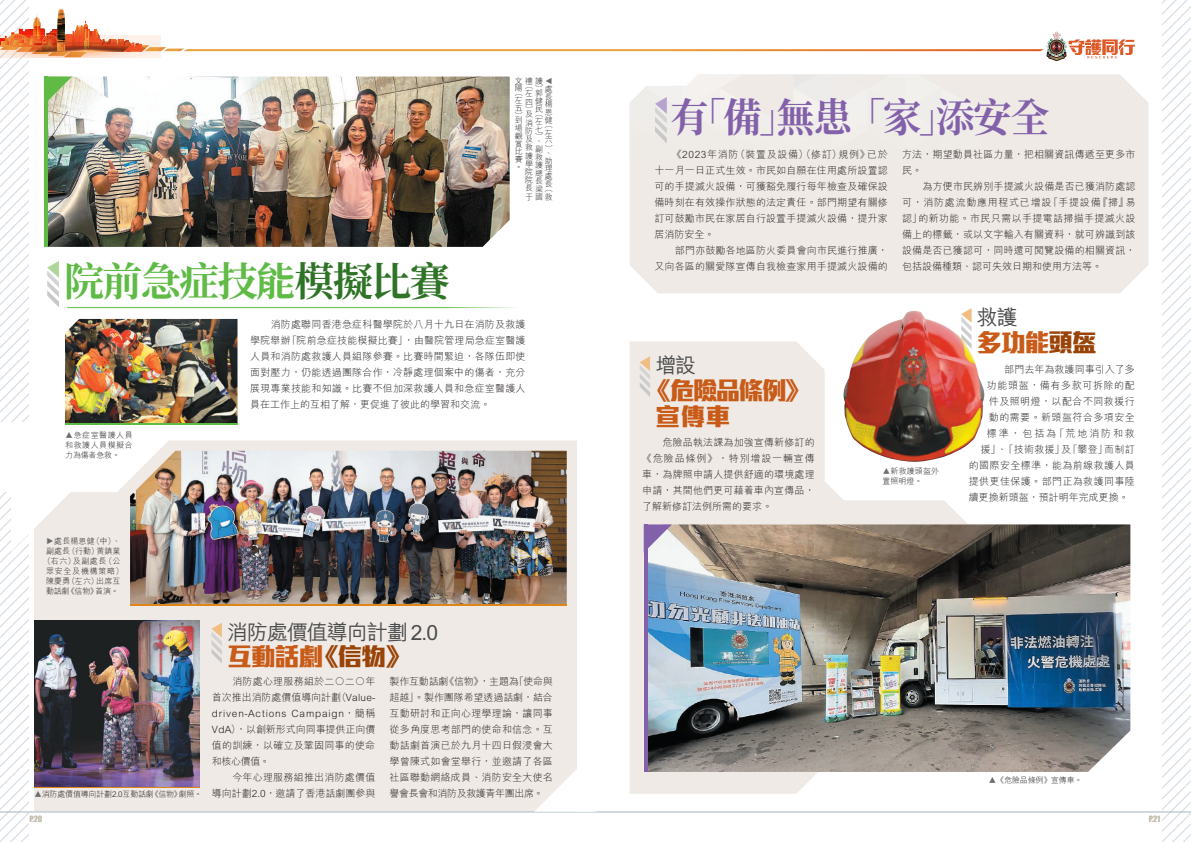
<style>
.page{position:relative;width:1191px;height:842px;background:#fff}
.page>*{position:absolute;margin:0;border:0;box-sizing:border-box;transform-origin:0 0}
.t1{font:700 40px "Source Han Serif TC";color:#8361aa}
.t2{font:700 40px "Source Han Serif TC";letter-spacing:-.04em;color:#60bb46}
.t3{font:800 25px "M Stiff Hei HK";letter-spacing:-.05em;color:#c85b18}
.t4{font:800 25px/26px "M Stiff Hei HK";letter-spacing:-.075em;color:#c85b18}
.t5{font:500 21px "M Hei HK";letter-spacing:-.05em;color:#4b4c4d}
.t6{font:300 10px/16px "M Hei HK";letter-spacing:.015em;color:#231f20;text-align:justify}
.t7{font:300 10px "M Hei HK";letter-spacing:.04em;color:#231f20}
.t8{font:300 10px/16px "M Hei HK";letter-spacing:.185em;color:#231f20;text-align:center}
.t9{font:300 10px "M Hei HK";letter-spacing:.045em;color:#231f20}
.t10{font:300 10px "M Hei HK";letter-spacing:.06em;color:#231f20}
.t11{font:300 8px/7.9px "M Hei HK";letter-spacing:.01em;color:#231f20}
.t12{font:300 8px/10px "M Hei HK";letter-spacing:.065em;color:#231f20;text-align:center}
.t13{font:300 8px "M Hei HK";letter-spacing:-.025em;color:#231f20}
.t14{font:8px "Impact";color:#c0baab;scale:1.05 1}
.t15{font:300 8px "M Hei HK";color:#6c6d70}
.s1{color:#2e7326}
.s2{color:#6c6d70}
.s3{color:#994307}
</style>
<div class="page">
<div style="left:34px;top:440px;width:543px;height:371px;background:#efeae5"></div>
<div style="left:629px;top:89px;width:519px;height:204px;background:#efeae5"></div>
<img style="left:0;top:0;width:28px;height:842px">
<img style="left:1162px;top:0;width:29px;height:842px">
<hr style="left:0;top:812px;width:1191px;height:1px;background:#a7b6be">
<hr style="left:34px;top:786px;width:166px;height:1px;background:#df8619">
<hr style="left:67px;top:307px;width:450px;height:1px;background:#60bb46">
<div style="left:629px;top:341px;width:195px;height:453px;background:#efeae5"></div>
<svg style="left:117px;top:440px;width:70px;height:52px"></svg>
<svg style="left:11px;top:492px;width:64px;height:60px"></svg>
<div style="left:0;top:422px;width:117px;height:70px;background:#fff"></div>
<svg style="left:534px;top:750px;width:61px;height:62px"></svg>
<img style="left:48px;top:163px;width:461px;height:84px">
<hr style="left:44px;top:77px;width:4px;height:170px;background:#60bb46">
<svg style="left:47px;top:261px;width:12px;height:46px"></svg>
<img style="left:65px;top:319px;width:172px;height:105px">
<hr style="left:65px;top:424px;width:172px;height:1px;background:#60bb46">
<img style="left:130px;top:451px;width:437px;height:153px">
<hr style="left:130px;top:604px;width:437px;height:2px;background:#df8619">
<img style="left:34px;top:621px;width:166px;height:165px">
<svg style="left:211px;top:623px;width:11px;height:40px"></svg>
<img style="left:0;top:9px;width:1134px;height:154px">
<svg style="left:639px;top:356px;width:11px;height:41px"></svg>
<img style="left:843px;top:311px;width:141px;height:151px">
<img style="left:647px;top:524px;width:483px;height:248px">
<svg style="left:643px;top:598px;width:4px;height:174px"></svg>
<svg style="left:643px;top:481px;width:329px;height:117px;background:#ada59f"></svg>
<p class="t2" style="left:64px;top:259px;width:387px">院前急症技能<span class="s1">模擬比賽</span></p>
<p class="t11" style="left:515px;top:77px;width:29px">文禮護陽</p>
<p class="t11" style="left:515px;top:89px;width:29px;line-height:7.2px">（左郭左</p>
<p class="t11" style="left:515px;top:111px;width:9px">）</p>
<p class="t11" style="left:515px;top:116px;width:9px;text-align:justify">到場觀賞比賽。</p>
<p class="t15" style="left:543px;top:85px;width:9px;rotate:-90deg">▲</p>
<p class="t11" style="left:535px;top:84px;width:19px;text-align:right">）處長<br>楊<br>恩<br>左健</p>
<p class="t11" style="left:545px;top:121px;width:9px;line-height:7.5px;text-align:justify">（左六）</p>
<p class="t11" style="left:545px;top:148px;width:9px">、助理處長</p>
<p class="t11" style="left:525px;top:184px;width:29px">長梁（于國救</p>
<p class="t11" style="left:525px;top:78px;width:9px;line-height:15.9px">（四</p>
<p class="t11" style="left:515px;top:106px;width:29px;line-height:5.7px;text-align:center">五）民及</p>
<p class="t11" style="left:525px;top:118px;width:19px;line-height:8.2px">消<br>防<br>及<br>救<br>護<br>學<br>院<br>院長</p>
<p class="t11" style="left:535px;top:94px;width:9px;line-height:12.8px">健（</p>
<p class="t11" style="left:535px;top:125px;width:9px;line-height:7.3px">七）</p>
<p class="t11" style="left:535px;top:137px;width:9px">、副救護總</p>
<p class="t11" style="left:65px;top:430px;width:69px;line-height:10px;text-align:justify"><span class="s2">▲</span>急症室醫護人員和救護人員模擬合力為傷者急救。</p>
<p class="t6" style="left:250px;top:316px;width:277px;text-indent:20px">消防處聯同香港急症科醫學院於八月十九日在消防及救護學院舉辦「院前急症技能模擬比賽」，由醫院管理局急症室醫護人員和消防處救護人員組隊參賽。比賽時間緊迫，各隊伍即使面對壓力，仍能透過團隊合作，冷靜處理個案中的傷者，充分展現專業技能和知識。比賽不但加深救護人員和急症室醫護人員在工作上的互相了解，更促進了彼此的學習和交流。</p>
<p class="t11" style="left:46px;top:536px;width:76px;line-height:10px;text-align:right">處長楊恩健（中）、副處長（行動）黃鎮業</p>
<p class="t12" style="left:43px;top:556px;width:82px">（右六）及副處長（公眾安全及機構策略）陳慶勇（左六）出席互動話劇《信物》首演。</p>
<p class="t15" style="left:56px;top:537px;width:9px;rotate:90deg">▲</p>
<p class="t13" style="left:34px;top:788px;width:170px"><span class="s2">▲</span>消防處價值導向計劃2.0互動話劇《信物》劇照。</p>
<p class="t5" style="left:227px;top:617px;width:212px">消防處價值導向計劃 2.0</p>
<p class="t3" style="left:227px;top:637px;width:184px">互動話劇<span class="s3">《信物》</span></p>
<p class="t6" style="left:212px;top:673px;width:165px;text-indent:20px">消防處心理服務組於二○二○年首次推出消防處價值導向計劃（Value&shy;driven-Actions Campaign，簡稱VdA），以創新形式向同事提供正向價值的訓練，以確立及鞏固同事的使命和核心價值。</p>
<p class="t6" style="left:212px;top:769px;width:165px;text-align:right">今年心理服務組推出消防處價值<br>導向計劃2.0，邀請了香港話劇團參與</p>
<p class="t6" style="left:389px;top:673px;width:165px">製作互動話劇《信物》，主題為「使命與超越」。製作團隊希望透過話劇，結合互動研討和正向心理學理論，讓同事從多角度思考部門的使命和信念。互動話劇首演已於九月十四日假浸會大學曾陳式如會堂舉行，並邀請了各區社區聯動網絡成員、消防安全大使名譽會長會和消防及救護青年團出席。</p>
<p class="t1" style="left:670px;top:95px;width:381px">有「備」無患「家」添安全</p>
<p class="t6" style="left:654px;top:146px;width:235px;text-indent:18px">《2023年消防（裝置及設備）（修訂）規例》已於十一月一日正式生效。市民如自願在住用處所設置認可的手提滅火設備，可獲豁免履行每年檢查及確保設備時刻在有效操作狀態的法定責任。部門期望有關修訂可鼓勵市民在家居自行設置手提滅火設備，提升家居消防安全。</p>
<p class="t6" style="left:654px;top:242px;width:235px;text-align:right">部門亦鼓勵各地區防火委員會向市民進行推廣，<br>又向各區的關愛隊宣傳自我檢查家用手提滅火設備的</p>
<p class="t6" style="left:902px;top:146px;width:235px">方法，期望動員社區力量，把相關資訊傳遞至更多市民。</p>
<p class="t6" style="left:902px;top:178px;width:235px;text-indent:20px">為方便市民辨別手提滅火設備是否已獲消防處認可，消防處流動應用程式已增設「手提設備『掃』易認」的新功能。市民只需以手提電話掃描手提滅火設備上的標籤，或以文字輸入有關資料，就可辨識到該設備是否已獲認可，同時還可閱覽設備的相關資訊，包括設備種類、認可失效日期和使用方法等。</p>
<p class="t5" style="left:977px;top:302px;width:42px">救護</p>
<p class="t3" style="left:977px;top:323px;width:121px">多功能<span class="s3">頭盔</span></p>
<p class="t6" style="left:1004px;top:361px;width:132px">部門去年為救護同事引入了多</p>
<p class="t10" style="left:987px;top:379px;width:149px">功能頭盔，備有多款可拆除的配</p>
<p class="t9" style="left:989px;top:395px;width:147px">件及照明燈，以配合不同救援行</p>
<p class="t9" style="left:989px;top:411px;width:147px">動的需要。新頭盔符合多項安全</p>
<p class="t8" style="left:981px;top:425px;width:156px">標準，包括為「荒地消防和救援」、「技術救援」及「攀登」而制訂</p>
<p class="t7" style="left:969px;top:459px;width:167px">的國際安全標準，能為前線救護人員</p>
<p class="t7" style="left:969px;top:475px;width:167px">提供更佳保護。部門正為救護同事陸</p>
<p class="t6" style="left:969px;top:489px;width:161px">續更換新頭盔，預計明年完成更換。</p>
<p class="t5" style="left:655px;top:350px;width:42px">增設</p>
<p class="t4" style="left:655px;top:375px;width:156px;text-indent:-9px">《危險品條例》宣傳車</p>
<p class="t6" style="left:642px;top:433px;width:174px;text-indent:20px">危險品執法課為加強宣傳新修訂的《危險品條例》，特別增設一輛宣傳車，為牌照申請人提供舒適的環境處理申請，其間他們更可藉着車內宣傳品，了解新修訂法例所需的要求。</p>
<p class="t11" style="left:882px;top:465px;width:58px;line-height:10px"><span class="s2">▲</span>新救護頭盔外置照明燈。</p>
<p class="t13" style="left:988px;top:774px;width:95px"><span class="s2">▲</span>《危險品條例》宣傳車。</p>
<p class="t14" style="left:30px;top:813px;width:14px">P.20</p>
<p class="t14" style="left:1148px;top:813px;width:12px">P.21</p>
</div>
